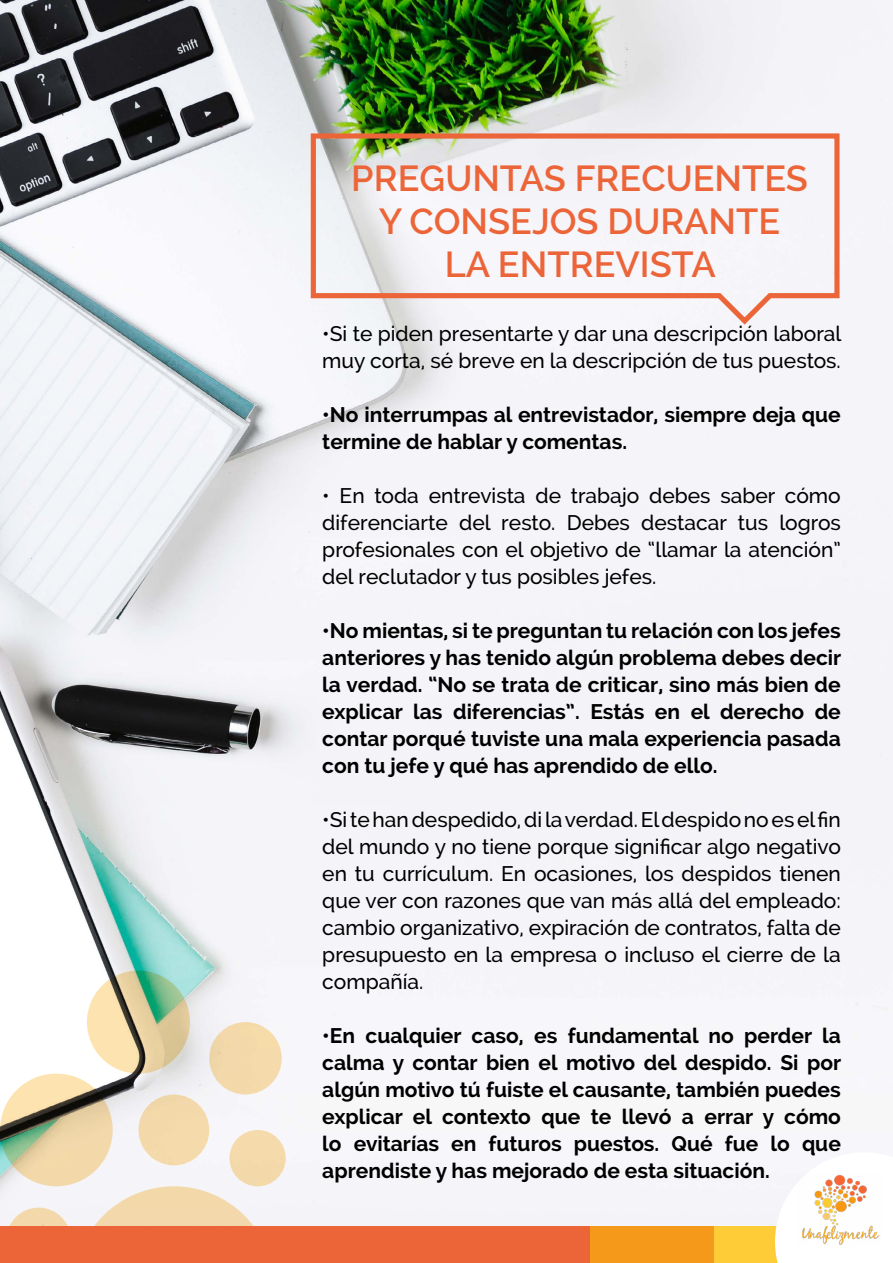
<style>
.page{position:relative;width:893px;height:1263px;background:#fff}
.page>*{position:absolute;margin:0;border:0;box-sizing:border-box;transform-origin:0 0}
.t1{font:600 36px/43.2px "Raleway";color:#ec6539;text-align:center}
.t2{font:700 21px/27px "Raleway";color:#000;text-align:justify}
.t3{font:500 21px/27px "Raleway";color:#000;text-align:justify}
</style>
<div class="page">
<img style="left:0;top:0;width:893px;height:1226px">
<svg style="left:0;top:1073px;width:113px;height:113px;background:#cabb92"></svg>
<div style="left:138px;top:1094px;width:71px;height:71px;background:#f3d9aa;border-radius:50%"></div>
<svg style="left:6px;top:1186px;width:268px;height:40px"></svg>
<svg style="left:87px;top:970px;width:103px;height:103px;background:#c6c395"></svg>
<div style="left:209px;top:1022px;width:73px;height:72px;background:#f3d9aa;border-radius:50%"></div>
<div style="left:229px;top:1130px;width:57px;height:56px;background:#f5dbac;border-radius:50%"></div>
<svg style="left:308px;top:131px;width:534px;height:197px"></svg>
<div style="left:0;top:1226px;width:631px;height:37px;background:#ec6539"></div>
<div style="left:590px;top:1226px;width:166px;height:37px;background:#f5991a"></div>
<div style="left:714px;top:1226px;width:82px;height:37px;background:#fecc36"></div>
<svg style="left:775px;top:1152px;width:118px;height:111px"></svg>
<img style="left:796px;top:1173px;width:86px;height:72px">
<h1 class="t1" style="left:351px;top:157px;width:458px">PREGUNTAS FRECUENTES<br>Y CONSEJOS DURANTE<br>LA ENTREVISTA</h1>
<p class="t3" style="left:322px;top:320px;width:521px">•Si te piden presentarte y dar una descripción laboral muy corta, sé breve en la descripción de tus puestos.</p>
<p class="t2" style="left:322px;top:401px;width:520px">•No interrumpas al entrevistador, siempre deja que termine de hablar y comentas.</p>
<p class="t3" style="left:322px;top:482px;width:520px">• En toda entrevista de trabajo debes saber cómo diferenciarte del resto. Debes destacar tus logros profesionales con el objetivo de “llamar la atención” del reclutador y tus posibles jefes.</p>
<p class="t2" style="left:322px;top:617px;width:520px">•No mientas, si te preguntan tu relación con los jefes anteriores y has tenido algún problema debes decir la verdad. “No se trata de criticar, sino más bien de explicar las diferencias”. Estás en el derecho de contar porqué tuviste una mala experiencia pasada con tu jefe y qué has aprendido de ello.</p>
<p class="t3" style="left:322px;top:806px;width:520px">•Si te han despedido, di la verdad. El despido no es el fin del mundo y no tiene porque significar algo negativo en tu currículum. En ocasiones, los despidos tienen que ver con razones que van más allá del empleado: cambio organizativo, expiración de contratos, falta de presupuesto en la empresa o incluso el cierre de la compañía.</p>
<p class="t2" style="left:322px;top:1022px;width:520px">•En cualquier caso, es fundamental no perder la calma y contar bien el motivo del despido. Si por algún motivo tú fuiste el causante, también puedes explicar el contexto que te llevó a errar y cómo lo evitarías en futuros puestos. Qué fue lo que aprendiste y has mejorado de esta situación.</p>
</div>
